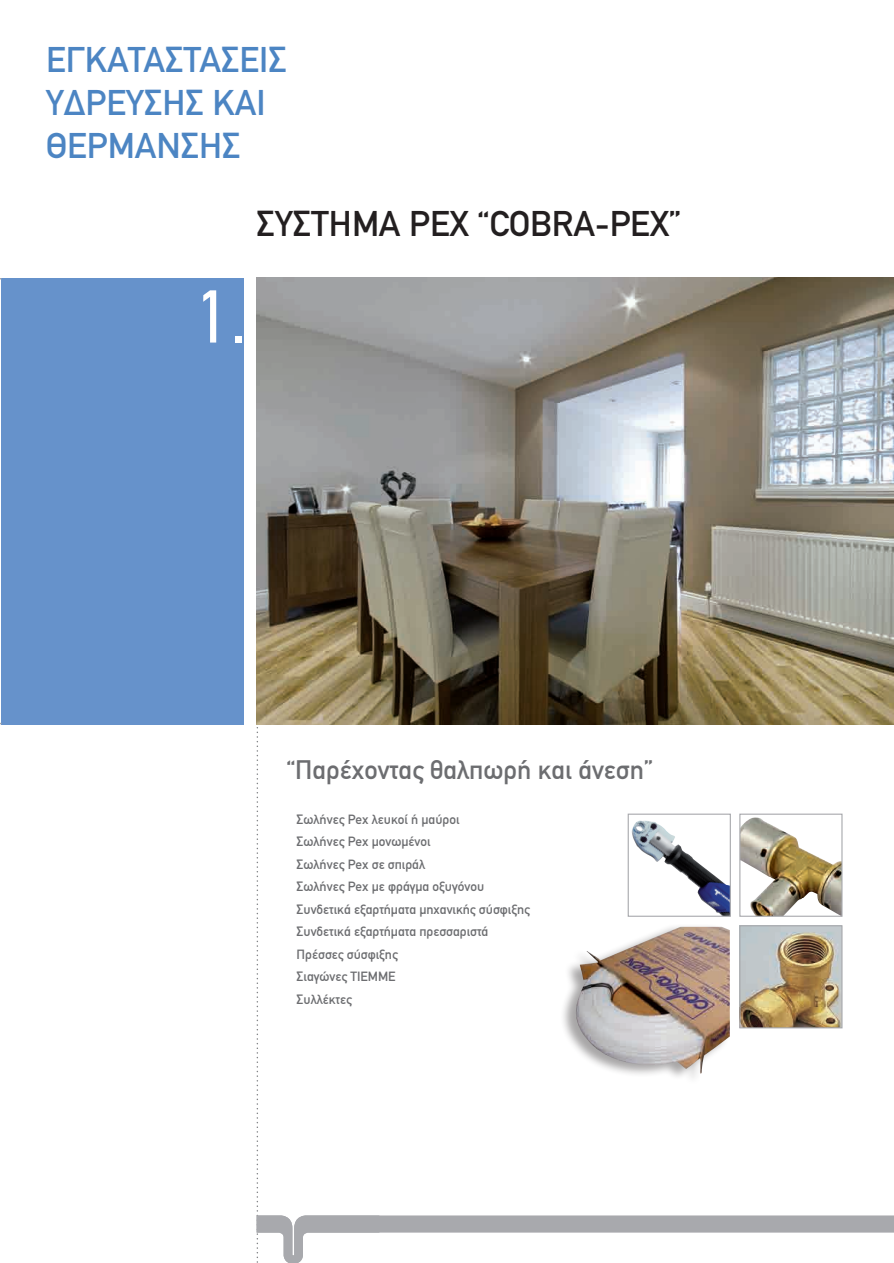
<style>
.page{position:relative;width:894px;height:1263px;background:#fff}
.page>*{position:absolute;margin:0;border:0;box-sizing:border-box;transform-origin:0 0}
.t1{font:75px "PF Din Text";color:#fff}
.t2{font:500 36px/43.2px "PF Din Text";color:#4c85c3}
.t3{font:500 36px "PF Din Text";color:#231f20}
.t4{font:500 27px "PF Din Text";color:#6c6d70}
.t5{font:500 13.5px/22.5px "PF Din Text";color:#6c6d70}
</style>
<div class="page">
<div style="left:1px;top:278px;width:243px;height:446px;background:#6692cb"></div>
<img style="left:257px;top:281px;width:637px;height:982px">
<h2 class="t2" style="left:46px;top:38px;width:242px">ΕΓΚΑΤΑΣΤΑΣΕΙΣ<br>ΥΔΡΕΥΣΗΣ ΚΑΙ<br>ΘΕΡΜΑΝΣΗΣ</h2>
<h2 class="t3" style="left:257px;top:203px;width:426px">ΣΥΣΤΗΜΑ ΡΕΧ “Cobra-Pex”</h2>
<h1 class="t1" style="left:195px;top:273px;width:54px">1.</h1>
<h3 class="t4" style="left:286px;top:754px;width:368px">“Παρέχοντας θαλπωρή και άνεση”</h3>
<p class="t5" style="left:297px;top:808px;width:235px">Σωλήνες Ρex λευκοί ή μαύροι<br>Σωλήνες Ρex μονωμένοι<br>Σωλήνες Ρex σε σπιράλ<br>Σωλήνες Ρex με φράγμα οξυγόνου<br>Συνδετικά εξαρτήματα μηχανικής σύσφιξης<br>Συνδετικά εξαρτήματα πρεσσαριστά<br>Πρέσσες σύσφιξης<br>Σιαγώνες ΤΙΕΜΜΕ<br>Συλλέκτες</p>
</div>
